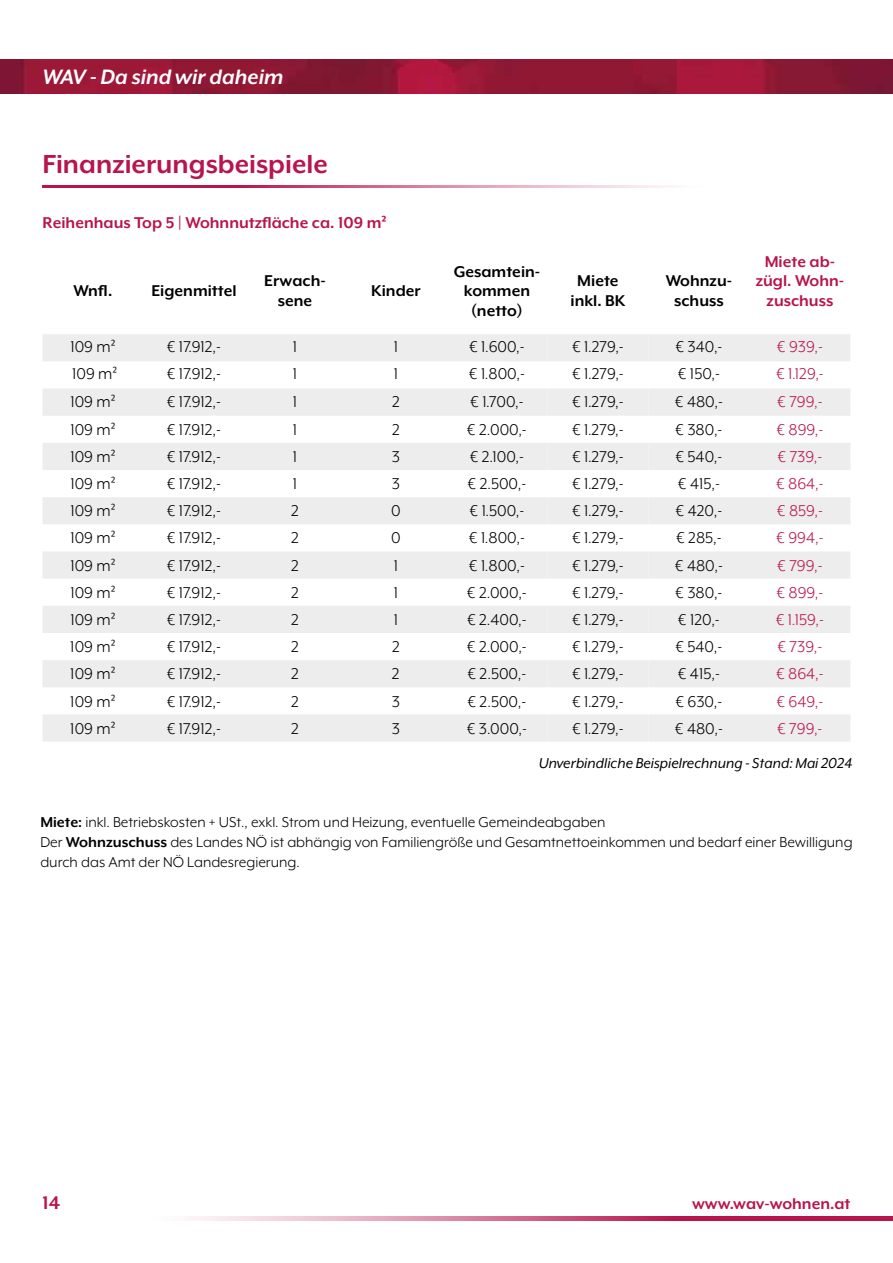
<style>
.page{position:relative;width:893px;height:1263px;background:#fff}
.page>*{position:absolute;margin:0;border:0;box-sizing:border-box;transform-origin:0 0}
.t1{font:700 30px "Mr Eaves XL Mod OT";color:#b8144d}
.t2{font:italic 700 24px "Mr Eaves XL Mod OT";color:#fff}
.t3{font:700 21px "Mr Eaves XL Mod OT";color:#b8144d}
.t4{font:18px "Mr Eaves XL Mod OT";color:#000}
.t5{font:18px "Mr Eaves XL Mod OT";color:#b8144d}
.t6{font:700 18px/19.5px "Mr Eaves XL Mod OT";color:#000;text-align:center}
.t7{font:700 18px/19.5px "Mr Eaves XL Mod OT";color:#b8144d;text-align:center}
.t8{font:16.5px/19.8px "Mr Eaves XL Mod OT";color:#000}
.t9{font:italic 16.5px "Mr Eaves XL Mod OT";color:#000}
.s1{font-weight:700}
</style>
<div class="page">
<svg style="left:190px;top:1216px;width:703px;height:4px;background:#d1688d"></svg>
<img style="left:0;top:60px;width:893px;height:34px">
<svg style="left:43px;top:334px;width:807px;height:408px;fill:#ededed"></svg>
<svg style="left:547px;top:334px;width:101px;height:408px"></svg>
<hr style="left:43px;top:185px;width:807px;height:2px;background:#b8144d">
<h2 class="t2" style="left:43px;top:64px;width:243px">WAV - Da sind wir daheim</h2>
<h1 class="t1" style="left:43px;top:147px;width:287px">Finanzierungsbeispiele</h1>
<p class="t7" style="left:43px;top:213px;width:346px">Reihenhaus Top 5 | Wohnnutzfläche ca. 109 m²</p>
<p class="t6" style="left:74px;top:281px;width:40px">Wnfl.</p>
<p class="t6" style="left:151px;top:281px;width:87px">Eigenmittel</p>
<p class="t6" style="left:264px;top:271px;width:63px">Erwach&shy;sene</p>
<p class="t6" style="left:371px;top:281px;width:51px">Kinder</p>
<p class="t6" style="left:454px;top:261px;width:88px">Gesamtein&shy;kommen (netto)</p>
<p class="t6" style="left:570px;top:271px;width:56px">Miete inkl. BK</p>
<p class="t6" style="left:666px;top:271px;width:68px">Wohnzu&shy;schuss</p>
<p class="t7" style="left:756px;top:251px;width:90px">Miete ab&shy;zügl. Wohn&shy;zuschuss</p>
<p class="t4" style="left:70px;top:337px;width:47px">109 m²</p>
<p class="t4" style="left:167px;top:337px;width:56px">€ 17.912,-</p>
<p class="t4" style="left:293px;top:337px;width:6px">1</p>
<p class="t4" style="left:394px;top:337px;width:6px">1</p>
<p class="t4" style="left:469px;top:337px;width:57px">€ 1.600,-</p>
<p class="t4" style="left:572px;top:337px;width:53px">€ 1.279,-</p>
<p class="t4" style="left:675px;top:337px;width:49px">€ 340,-</p>
<p class="t5" style="left:777px;top:337px;width:47px">€ 939,-</p>
<p class="t4" style="left:72px;top:364px;width:47px">109 m²</p>
<p class="t4" style="left:167px;top:364px;width:56px">€ 17.912,-</p>
<p class="t4" style="left:293px;top:364px;width:6px">1</p>
<p class="t4" style="left:394px;top:364px;width:6px">1</p>
<p class="t4" style="left:469px;top:364px;width:57px">€ 1.800,-</p>
<p class="t4" style="left:572px;top:364px;width:53px">€ 1.279,-</p>
<p class="t4" style="left:678px;top:364px;width:44px">€ 150,-</p>
<p class="t5" style="left:776px;top:364px;width:49px">€ 1.129,-</p>
<p class="t4" style="left:70px;top:392px;width:47px">109 m²</p>
<p class="t4" style="left:167px;top:392px;width:56px">€ 17.912,-</p>
<p class="t4" style="left:293px;top:392px;width:6px">1</p>
<p class="t4" style="left:392px;top:392px;width:9px">2</p>
<p class="t4" style="left:470px;top:392px;width:55px">€ 1.700,-</p>
<p class="t4" style="left:572px;top:392px;width:53px">€ 1.279,-</p>
<p class="t4" style="left:675px;top:392px;width:50px">€ 480,-</p>
<p class="t5" style="left:777px;top:392px;width:47px">€ 799,-</p>
<p class="t4" style="left:70px;top:419px;width:47px">109 m²</p>
<p class="t4" style="left:167px;top:419px;width:56px">€ 17.912,-</p>
<p class="t4" style="left:293px;top:419px;width:6px">1</p>
<p class="t4" style="left:392px;top:419px;width:9px">2</p>
<p class="t4" style="left:467px;top:419px;width:61px">€ 2.000,-</p>
<p class="t4" style="left:572px;top:419px;width:53px">€ 1.279,-</p>
<p class="t4" style="left:675px;top:419px;width:49px">€ 380,-</p>
<p class="t5" style="left:776px;top:419px;width:48px">€ 899,-</p>
<p class="t4" style="left:70px;top:447px;width:47px">109 m²</p>
<p class="t4" style="left:167px;top:447px;width:56px">€ 17.912,-</p>
<p class="t4" style="left:293px;top:447px;width:6px">1</p>
<p class="t4" style="left:392px;top:447px;width:10px">3</p>
<p class="t4" style="left:470px;top:447px;width:56px">€ 2.100,-</p>
<p class="t4" style="left:572px;top:447px;width:53px">€ 1.279,-</p>
<p class="t4" style="left:675px;top:447px;width:48px">€ 540,-</p>
<p class="t5" style="left:777px;top:447px;width:46px">€ 739,-</p>
<p class="t4" style="left:70px;top:474px;width:47px">109 m²</p>
<p class="t4" style="left:167px;top:474px;width:56px">€ 17.912,-</p>
<p class="t4" style="left:293px;top:474px;width:6px">1</p>
<p class="t4" style="left:392px;top:474px;width:10px">3</p>
<p class="t4" style="left:467px;top:474px;width:60px">€ 2.500,-</p>
<p class="t4" style="left:572px;top:474px;width:53px">€ 1.279,-</p>
<p class="t4" style="left:678px;top:474px;width:44px">€ 415,-</p>
<p class="t5" style="left:776px;top:474px;width:49px">€ 864,-</p>
<p class="t4" style="left:70px;top:501px;width:47px">109 m²</p>
<p class="t4" style="left:167px;top:501px;width:56px">€ 17.912,-</p>
<p class="t4" style="left:291px;top:501px;width:9px">2</p>
<p class="t4" style="left:391px;top:501px;width:11px">0</p>
<p class="t4" style="left:469px;top:501px;width:56px">€ 1.500,-</p>
<p class="t4" style="left:572px;top:501px;width:53px">€ 1.279,-</p>
<p class="t4" style="left:676px;top:501px;width:48px">€ 420,-</p>
<p class="t5" style="left:777px;top:501px;width:48px">€ 859,-</p>
<p class="t4" style="left:70px;top:528px;width:47px">109 m²</p>
<p class="t4" style="left:167px;top:528px;width:56px">€ 17.912,-</p>
<p class="t4" style="left:291px;top:528px;width:9px">2</p>
<p class="t4" style="left:391px;top:528px;width:11px">0</p>
<p class="t4" style="left:469px;top:528px;width:57px">€ 1.800,-</p>
<p class="t4" style="left:572px;top:528px;width:53px">€ 1.279,-</p>
<p class="t4" style="left:676px;top:528px;width:47px">€ 285,-</p>
<p class="t5" style="left:776px;top:528px;width:49px">€ 994,-</p>
<p class="t4" style="left:70px;top:555px;width:47px">109 m²</p>
<p class="t4" style="left:167px;top:555px;width:56px">€ 17.912,-</p>
<p class="t4" style="left:291px;top:555px;width:9px">2</p>
<p class="t4" style="left:394px;top:555px;width:6px">1</p>
<p class="t4" style="left:469px;top:555px;width:57px">€ 1.800,-</p>
<p class="t4" style="left:572px;top:555px;width:53px">€ 1.279,-</p>
<p class="t4" style="left:675px;top:555px;width:50px">€ 480,-</p>
<p class="t5" style="left:777px;top:555px;width:47px">€ 799,-</p>
<p class="t4" style="left:70px;top:582px;width:47px">109 m²</p>
<p class="t4" style="left:167px;top:582px;width:56px">€ 17.912,-</p>
<p class="t4" style="left:291px;top:582px;width:9px">2</p>
<p class="t4" style="left:394px;top:582px;width:6px">1</p>
<p class="t4" style="left:467px;top:582px;width:61px">€ 2.000,-</p>
<p class="t4" style="left:572px;top:582px;width:53px">€ 1.279,-</p>
<p class="t4" style="left:675px;top:582px;width:49px">€ 380,-</p>
<p class="t5" style="left:776px;top:582px;width:48px">€ 899,-</p>
<p class="t4" style="left:70px;top:610px;width:47px">109 m²</p>
<p class="t4" style="left:167px;top:610px;width:56px">€ 17.912,-</p>
<p class="t4" style="left:291px;top:610px;width:9px">2</p>
<p class="t4" style="left:394px;top:610px;width:6px">1</p>
<p class="t4" style="left:467px;top:610px;width:61px">€ 2.400,-</p>
<p class="t4" style="left:572px;top:610px;width:53px">€ 1.279,-</p>
<p class="t4" style="left:678px;top:610px;width:43px">€ 120,-</p>
<p class="t5" style="left:776px;top:610px;width:50px">€ 1.159,-</p>
<p class="t4" style="left:70px;top:637px;width:47px">109 m²</p>
<p class="t4" style="left:167px;top:637px;width:56px">€ 17.912,-</p>
<p class="t4" style="left:291px;top:637px;width:9px">2</p>
<p class="t4" style="left:392px;top:637px;width:9px">2</p>
<p class="t4" style="left:467px;top:637px;width:61px">€ 2.000,-</p>
<p class="t4" style="left:572px;top:637px;width:53px">€ 1.279,-</p>
<p class="t4" style="left:675px;top:637px;width:48px">€ 540,-</p>
<p class="t5" style="left:777px;top:637px;width:46px">€ 739,-</p>
<p class="t4" style="left:70px;top:664px;width:47px">109 m²</p>
<p class="t4" style="left:167px;top:664px;width:56px">€ 17.912,-</p>
<p class="t4" style="left:291px;top:664px;width:9px">2</p>
<p class="t4" style="left:392px;top:664px;width:9px">2</p>
<p class="t4" style="left:467px;top:664px;width:60px">€ 2.500,-</p>
<p class="t4" style="left:572px;top:664px;width:53px">€ 1.279,-</p>
<p class="t4" style="left:678px;top:664px;width:44px">€ 415,-</p>
<p class="t5" style="left:776px;top:664px;width:49px">€ 864,-</p>
<p class="t4" style="left:70px;top:691px;width:47px">109 m²</p>
<p class="t4" style="left:167px;top:691px;width:56px">€ 17.912,-</p>
<p class="t4" style="left:291px;top:691px;width:9px">2</p>
<p class="t4" style="left:392px;top:691px;width:10px">3</p>
<p class="t4" style="left:467px;top:691px;width:60px">€ 2.500,-</p>
<p class="t4" style="left:572px;top:691px;width:53px">€ 1.279,-</p>
<p class="t4" style="left:675px;top:691px;width:48px">€ 630,-</p>
<p class="t5" style="left:776px;top:691px;width:48px">€ 649,-</p>
<p class="t4" style="left:70px;top:718px;width:47px">109 m²</p>
<p class="t4" style="left:167px;top:718px;width:56px">€ 17.912,-</p>
<p class="t4" style="left:291px;top:718px;width:9px">2</p>
<p class="t4" style="left:392px;top:718px;width:10px">3</p>
<p class="t4" style="left:467px;top:718px;width:62px">€ 3.000,-</p>
<p class="t4" style="left:572px;top:718px;width:53px">€ 1.279,-</p>
<p class="t4" style="left:675px;top:718px;width:50px">€ 480,-</p>
<p class="t5" style="left:777px;top:718px;width:47px">€ 799,-</p>
<p class="t9" style="left:539px;top:754px;width:315px">Unverbindliche Beispielrechnung - Stand: Mai 2024</p>
<p class="t8" style="left:40px;top:812px;width:814px"><span class="s1">Miete:</span> inkl. Betriebskosten + USt., exkl. Strom und Heizung, eventuelle Gemeindeabgaben<br>Der <span class="s1">Wohnzuschuss</span> des Landes NÖ ist abhängig von Familiengröße und Gesamtnettoeinkommen und bedarf einer Bewilligung durch das Amt der NÖ Landesregierung.</p>
<p class="t3" style="left:43px;top:1191px;width:19px">14</p>
<p class="t7" style="left:692px;top:1193px;width:160px">www.wav-wohnen.at</p>
</div>
